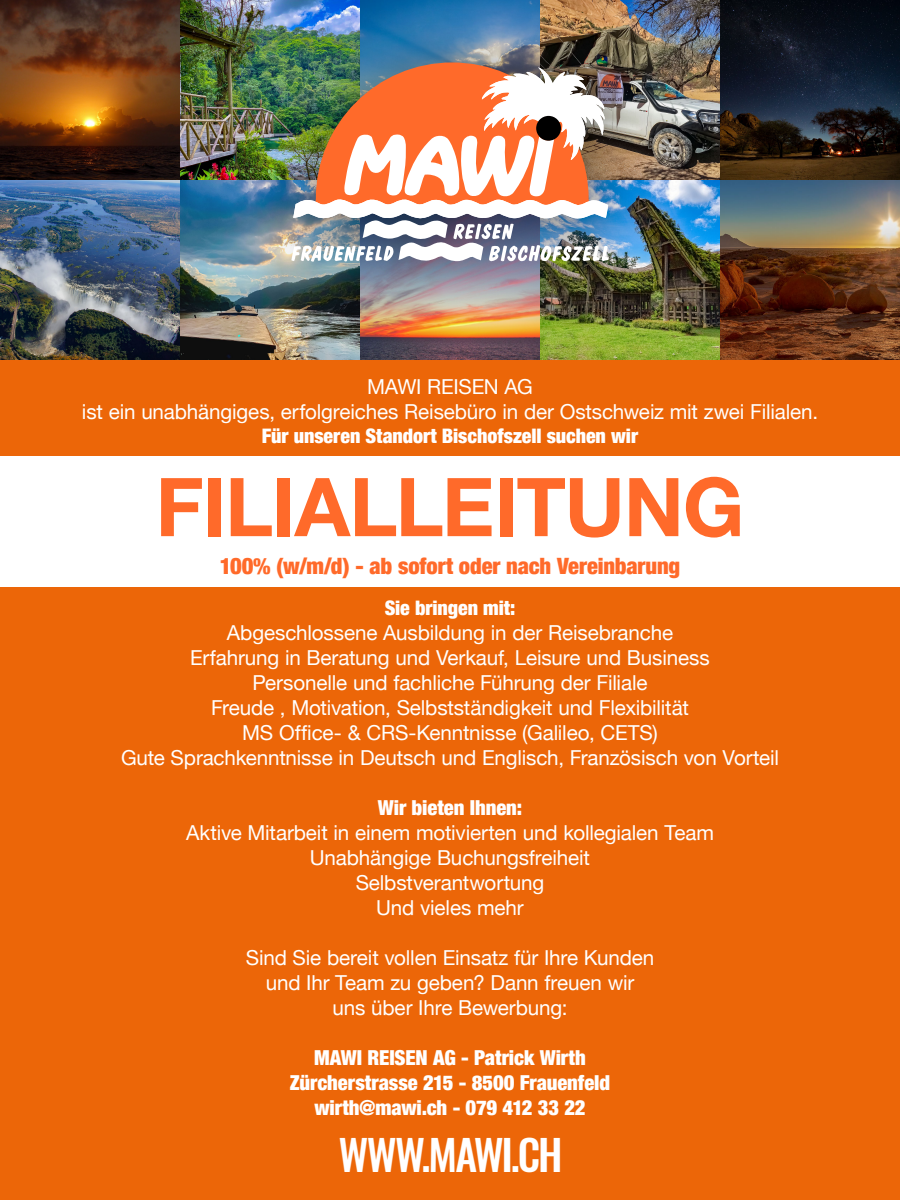
<style>
.page{position:relative;width:900px;height:1200px;background:#fff}
.page>*{position:absolute;margin:0;border:0;box-sizing:border-box;transform-origin:0 0}
.t1{font:81.25px "Helvetica N Bold";letter-spacing:-.015em;color:#ff6a2a}
.t2{font:500 41.94px "Oswald";letter-spacing:-.045em;color:#fff}
.t3{font:900 condensed 22.5px "Helvetica Neue";letter-spacing:-.005em;color:#ff6a2a}
.t4{font:20.62px/25px "Helvetica Neue";letter-spacing:-.01em;color:#fff;text-align:center}
.t5{font:900 condensed 20.62px/25px "Helvetica Neue";letter-spacing:-.005em;color:#fff;text-align:center}
.t6{font:900 condensed 20px "Helvetica Neue";letter-spacing:-.005em;color:#fff}
</style>
<div class="page">
<img style="left:0;top:0;width:900px;height:180px">
<img style="left:0;top:180px;width:360px;height:180px">
<img style="left:360px;top:180px;width:540px;height:180px">
<div style="left:0;top:588px;width:900px;height:612px;background:#ec6608"></div>
<div style="left:0;top:360px;width:900px;height:96px;background:#ec6608"></div>
<img style="left:222px;top:0;width:467px;height:342px">
<img style="left:291px;top:62px;width:318px;height:200px">
<p class="t4" style="left:82px;top:374px;width:738px">MAWI REISEN AG<br>ist ein unabhängiges, erfolgreiches Reisebüro in der Ostschweiz mit zwei Filialen.</p>
<p class="t6" style="left:262px;top:423px;width:378px">Für unseren Standort Bischofszell suchen wir</p>
<h1 class="t1" style="left:156px;top:457px;width:590px">FILIALLEITUNG</h1>
<p class="t3" style="left:220px;top:552px;width:462px">100% (w/m/d) - ab sofort oder nach Vereinbarung</p>
<p class="t6" style="left:385px;top:596px;width:132px">Sie bringen mit:</p>
<p class="t4" style="left:121px;top:620px;width:660px">Abgeschlossene Ausbildung in der Reisebranche<br>Erfahrung in Beratung und Verkauf, Leisure und Business<br>Personelle und fachliche Führung der Filiale<br>Freude , Motivation, Selbstständigkeit und Flexibilität<br>MS Office- &amp; CRS-Kenntnisse (Galileo, CETS)<br>Gute Sprachkenntnisse in Deutsch und Englisch, Französisch von Vorteil</p>
<p class="t5" style="left:378px;top:795px;width:146px">Wir bieten Ihnen:</p>
<p class="t4" style="left:186px;top:820px;width:529px">Aktive Mitarbeit in einem motivierten und kollegialen Team<br>Unabhängige Buchungsfreiheit<br>Selbstverantwortung<br>Und vieles mehr</p>
<p class="t4" style="left:246px;top:945px;width:410px">Sind Sie bereit vollen Einsatz für Ihre Kunden und Ihr Team zu geben? Dann freuen wir<br>uns über Ihre Bewerbung:</p>
<p class="t5" style="left:290px;top:1045px;width:322px">MAWI REISEN AG - Patrick Wirth<br>Zürcherstrasse 215 - 8500 Frauenfeld wirth@mawi.ch - 079 412 33 22</p>
<h2 class="t2" style="left:339px;top:1126px;width:226px">WWW.MAWI.CH</h2>
</div>
